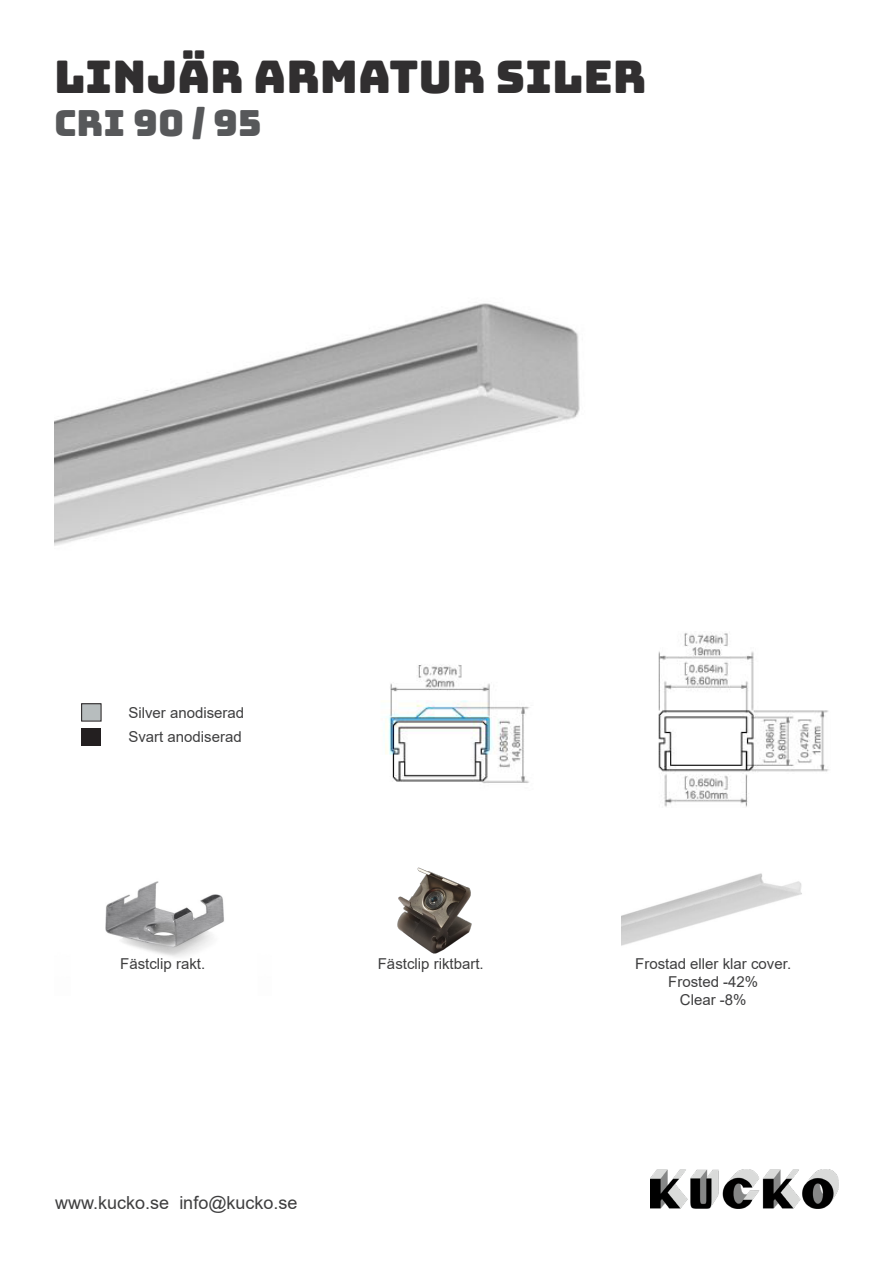
<style>
.page{position:relative;width:893px;height:1263px;background:#fff}
.page>*{position:absolute;margin:0;border:0;box-sizing:border-box;transform-origin:0 0}
.t1{font:45px "Bungee";color:#312f30}
.t2{font:36px "Bungee";color:#57585a}
.t3{font:18px "Arial";color:#3e3e3f}
.t4{font:15px "Arial";color:#3e3e3f}
</style>
<div class="page">
<img style="left:658px;top:632px;width:171px;height:175px">
<img style="left:54px;top:303px;width:526px;height:243px">
<img style="left:385px;top:664px;width:145px;height:119px">
<img style="left:105px;top:881px;width:119px;height:76px">
<img style="left:397px;top:867px;width:75px;height:87px">
<img style="left:621px;top:873px;width:181px;height:73px">
<img style="left:651px;top:1170px;width:188px;height:39px">
<div style="left:81px;top:728px;width:20px;height:18px;background:#231f20"></div>
<div style="left:82px;top:704px;width:19px;height:17px;background:#b7bdbe"></div>
<div style="left:81px;top:703px;width:20px;height:18px;border:1px solid #231f20"></div>
<p class="t1" style="left:54px;top:51px;width:594px">LINJÄR ARMATUR SILER</p>
<p class="t2" style="left:54px;top:103px;width:209px">CRI 90 / 95</p>
<p class="t4" style="left:128px;top:702px;width:117px">Silver anodiserad</p>
<p class="t4" style="left:128px;top:727px;width:115px">Svart anodiserad</p>
<p class="t4" style="left:120px;top:953px;width:87px">Fästclip rakt.</p>
<p class="t3" style="left:55px;top:1190px;width:244px">www.kucko.se info@kucko.se</p>
<p class="t4" style="left:378px;top:953px;width:107px">Fästclip riktbart.</p>
<p class="t4" style="left:635px;top:953px;width:157px">Frostad eller klar cover.</p>
<p class="t4" style="left:668px;top:971px;width:92px">Frosted -42%</p>
<p class="t4" style="left:680px;top:989px;width:68px">Clear -8%</p>
</div>
